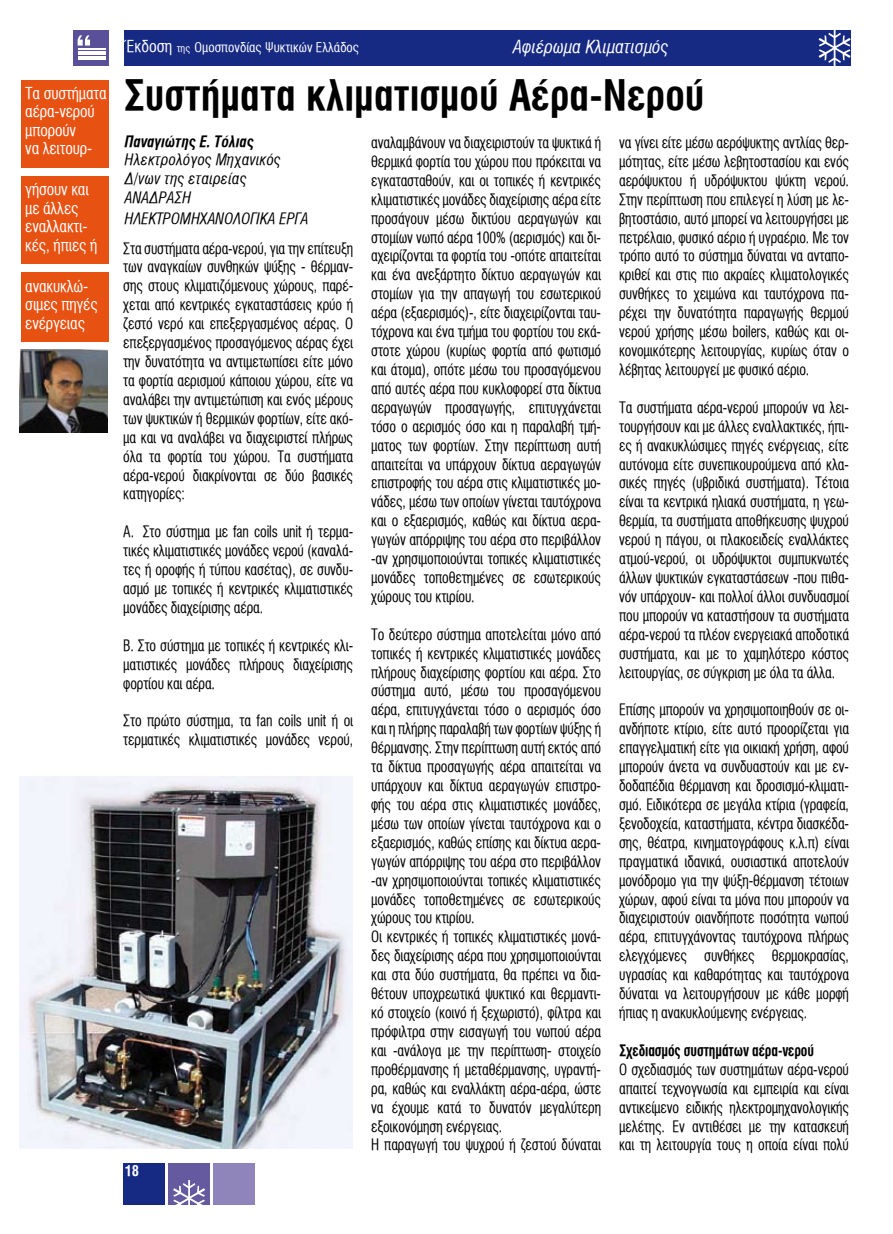
<style>
.page{position:relative;width:893px;height:1234px;background:#fff}
.page>*{position:absolute;margin:0;border:0;box-sizing:border-box;transform-origin:0 0}
.t1{font:42px "UB Helvetica Cond Bold";color:#000}
.t2{font:18px "UB Helvetica Cond Italic";color:#fff}
.t3{font:16.5px/18.6px "UB Helvetica Cond";letter-spacing:-.01em;color:#fff}
.t4{font:15.75px/18.9px "UB Helvetica Cond";letter-spacing:-.01em;color:#000;text-align:justify;scale:.9 1}
.t5{font:15.75px/18.9px "UB Helvetica Cond Italic";letter-spacing:.01em;color:#000}
.t6{font:15.75px "UB Helvetica Cond Bold";letter-spacing:-.01em;color:#000;scale:.9 1}
.t7{font:italic 15.75px "UB Helvetica Cond Bold";color:#000}
.t8{font:15px "UB Helvetica Cond Bold";color:#fff}
.t9{font:13.5px "UB Helvetica Cond";color:#fff}
.s1{font-size:16.5px}
.s2{font-size:10.5px}
</style>
<div class="page">
<div style="left:124px;top:31px;width:726px;height:35px;background:#162983"></div>
<svg style="left:819px;top:30px;width:32px;height:36px"></svg>
<div style="left:124px;top:1162px;width:41px;height:41px;background:#162983"></div>
<div style="left:168px;top:1162px;width:42px;height:41px;background:#655a9f"></div>
<div style="left:213px;top:1162px;width:41px;height:41px;background:#8f85ba"></div>
<svg style="left:173px;top:1180px;width:32px;height:25px"></svg>
<div style="left:21px;top:80px;width:88px;height:87px;background:#e75112"></div>
<div style="left:21px;top:176px;width:88px;height:88px;background:#e75112"></div>
<div style="left:21px;top:272px;width:88px;height:70px;background:#e75112"></div>
<img style="left:20px;top:776px;width:333px;height:372px">
<img style="left:20px;top:350px;width:88px;height:82px">
<div style="left:74px;top:31px;width:35px;height:35px;background:#5a5099"></div>
<svg style="left:78px;top:35px;width:27px;height:25px"></svg>
<p class="t3" style="left:25px;top:84px;width:83px">Τα συστήματα αέρα-νερού μπορούν<br>να λειτουρ-</p>
<p class="t3" style="left:25px;top:180px;width:74px">γήσουν και με άλλες εναλλακτι&shy;κές, ήπιες ή</p>
<p class="t3" style="left:25px;top:276px;width:74px">ανακυκλώ&shy;σιμες πηγές ενέργειας</p>
<p class="t9" style="left:124px;top:40px;width:237px"><span class="s1">Έκδοση</span> <span class="s2">της</span> Ομοσπονδίας Ψυκτικών Ελλάδος</p>
<p class="t2" style="left:513px;top:37px;width:157px">Αφιέρωμα Κλιματισμός</p>
<h1 class="t1" style="left:123px;top:72px;width:583px">Συστήματα κλιματισμού Αέρα-Νερού</h1>
<p class="t7" style="left:125px;top:132px;width:131px">Παναγιώτης Ε. Τόλιας</p>
<p class="t5" style="left:125px;top:151px;width:158px">Ηλεκτρολόγος Μηχανικός<br>Δ/νων της εταιρείας<br>ΑΝΑΔΡΑΣΗ</p>
<p class="t5" style="left:125px;top:209px;width:185px">ΗΛΕΚΤΡΟΜΗΧΑΝΟΛΟΓΙΚΑ ΕΡΓΑ</p>
<p class="t4" style="left:371px;top:133px;width:257px">αναλαμβάνουν να διαχειριστούν τα ψυκτικά ή θερμικά φορτία του χώρου που πρόκειται να εγκατασταθούν, και οι τοπικές ή κεντρικές κλιματιστικές μονάδες διαχείρισης αέρα είτε προσάγουν μέσω δικτύου αεραγωγών και στομίων νωπό αέρα 100% (αερισμός) και δι&shy;αχειρίζονται τα φορτία του -οπότε απαιτείται και ένα ανεξάρτητο δίκτυο αεραγωγών και στομίων για την απαγωγή του εσωτερικού αέρα (εξαερισμός)-, είτε διαχειρίζονται ταυ&shy;τόχρονα και ένα τμήμα του φορτίου του εκά&shy;στοτε χώρου (κυρίως φορτία από φωτισμό και άτομα), οπότε μέσω του προσαγόμενου από αυτές αέρα που κυκλοφορεί στα δίκτυα αεραγωγών προσαγωγής, επιτυγχάνεται τόσο ο αερισμός όσο και η παραλαβή τμή&shy;ματος των φορτίων. Στην περίπτωση αυτή απαιτείται να υπάρχουν δίκτυα αεραγωγών επιστροφής του αέρα στις κλιματιστικές μο&shy;νάδες, μέσω των οποίων γίνεται ταυτόχρονα και ο εξαερισμός, καθώς και δίκτυα αερα&shy;γωγών απόρριψης του αέρα στο περιβάλλον -αν χρησιμοποιούνται τοπικές κλιματιστικές μονάδες τοποθετημένες σε εσωτερικούς χώρους του κτιρίου.</p>
<p class="t4" style="left:371px;top:625px;width:257px;text-align:left">Το δεύτερο σύστημα αποτελείται μόνο από τοπικές ή κεντρικές κλιματιστικές μονάδες πλήρους διαχείρισης φορτίου και αέρα. Στο σύστημα αυτό, μέσω του προσαγόμενου αέρα, επιτυγχάνεται τόσο ο αερισμός όσο και η πλήρης παραλαβή των φορτίων ψύξης ή θέρμανσης. Στην περίπτωση αυτή εκτός από τα δίκτυα προσαγωγής αέρα απαιτείται να υπάρχουν και δίκτυα αεραγωγών επιστρο&shy;φής του αέρα στις κλιματιστικές μονάδες, μέσω των οποίων γίνεται ταυτόχρονα και ο εξαερισμός, καθώς επίσης και δίκτυα αερα&shy;γωγών απόρριψης του αέρα στο περιβάλλον -αν χρησιμοποιούνται τοπικές κλιματιστικές μονάδες τοποθετημένες σε εσωτερικούς χώρους του κτιρίου.<br>Οι κεντρικές ή τοπικές κλιματιστικές μονά&shy;δες διαχείρισης αέρα που χρησιμοποιούνται και στα δύο συστήματα, θα πρέπει να δια&shy;θέτουν υποχρεωτικά ψυκτικό και θερμαντι&shy;κό στοιχείο (κοινό ή ξεχωριστό), φίλτρα και πρόφιλτρα στην εισαγωγή του νωπού αέρα και -ανάλογα με την περίπτωση- στοιχείο προθέρμανσης ή μεταθέρμανσης, υγραντή&shy;ρα, καθώς και εναλλάκτη αέρα-αέρα, ώστε να έχουμε κατά το δυνατόν μεγαλύτερη εξοικονόμηση ενέργειας.<br>Η παραγωγή του ψυχρού ή ζεστού δύναται</p>
<p class="t4" style="left:619px;top:133px;width:257px">να γίνει είτε μέσω αερόψυκτης αντλίας θερ&shy;μότητας, είτε μέσω λεβητοστασίου και ενός αερόψυκτου ή υδρόψυκτου ψύκτη νερού.<br>Στην περίπτωση που επιλεγεί η λύση με λε&shy;βητοστάσιο, αυτό μπορεί να λειτουργήσει με πετρέλαιο, φυσικό αέριο ή υγραέριο. Με τον τρόπο αυτό το σύστημα δύναται να ανταπο&shy;κριθεί και στις πιο ακραίες κλιματολογικές συνθήκες το χειμώνα και ταυτόχρονα πα&shy;ρέχει την δυνατότητα παραγωγής θερμού νερού χρήσης μέσω boilers, καθώς και οι&shy;κονομικότερης λειτουργίας, κυρίως όταν ο λέβητας λειτουργεί με φυσικό αέριο.</p>
<p class="t4" style="left:619px;top:398px;width:257px">Τα συστήματα αέρα-νερού μπορούν να λει&shy;τουργήσουν και με άλλες εναλλακτικές, ήπι&shy;ες ή ανακυκλώσιμες πηγές ενέργειας, είτε αυτόνομα είτε συνεπικουρούμενα από κλα&shy;σικές πηγές (υβριδικά συστήματα). Τέτοια είναι τα κεντρικά ηλιακά συστήματα, η γεω&shy;θερμία, τα συστήματα αποθήκευσης ψυχρού νερού η πάγου, οι πλακοειδείς εναλλάκτες ατμού-νερού, οι υδρόψυκτοι συμπυκνωτές άλλων ψυκτικών εγκαταστάσεων -που πιθα&shy;νόν υπάρχουν- και πολλοί άλλοι συνδυασμοί που μπορούν να καταστήσουν τα συστήματα αέρα-νερού τα πλέον ενεργειακά αποδοτικά συστήματα, και με το χαμηλότερο κόστος λειτουργίας, σε σύγκριση με όλα τα άλλα.</p>
<p class="t4" style="left:619px;top:700px;width:257px">Επίσης μπορούν να χρησιμοποιηθούν σε οι&shy;ανδήποτε κτίριο, είτε αυτό προορίζεται για επαγγελματική είτε για οικιακή χρήση, αφού μπορούν άνετα να συνδυαστούν και με εν&shy;δοδαπέδια θέρμανση και δροσισμό-κλιματι&shy;σμό. Ειδικότερα σε μεγάλα κτίρια (γραφεία, ξενοδοχεία, καταστήματα, κέντρα διασκέδα&shy;σης, θέατρα, κινηματογράφους κ.λ.π) είναι πραγματικά ιδανικά, ουσιαστικά αποτελούν μονόδρομο για την ψύξη-θέρμανση τέτοιων χώρων, αφού είναι τα μόνα που μπορούν να διαχειριστούν οιανδήποτε ποσότητα νωπού αέρα, επιτυγχάνοντας ταυτόχρονα πλήρως ελεγχόμενες συνθήκες θερμοκρασίας, υγρασίας και καθαρότητας και ταυτόχρονα δύναται να λειτουργήσουν με κάθε μορφή ήπιας η ανακυκλούμενης ενέργειας.</p>
<p class="t6" style="left:619px;top:1041px;width:218px">Σχεδιασμός συστημάτων αέρα-νερού</p>
<p class="t4" style="left:619px;top:1059px;width:257px">Ο σχεδιασμός των συστημάτων αέρα-νερού απαιτεί τεχνογνωσία και εμπειρία και είναι αντικείμενο ειδικής ηλεκτρομηχανολογικής μελέτης. Εν αντιθέσει με την κατασκευή και τη λειτουργία τους η οποία είναι πολύ</p>
<p class="t4" style="left:123px;top:239px;width:257px">Στα συστήματα αέρα-νερού, για την επίτευξη των αναγκαίων συνθηκών ψύξης - θέρμαν&shy;σης στους κλιματιζόμενους χώρους, παρέ&shy;χεται από κεντρικές εγκαταστάσεις κρύο ή ζεστό νερό και επεξεργασμένος αέρας. Ο επεξεργασμένος προσαγόμενος αέρας έχει την δυνατότητα να αντιμετωπίσει είτε μόνο τα φορτία αερισμού κάποιου χώρου, είτε να αναλάβει την αντιμετώπιση και ενός μέρους των ψυκτικών ή θερμικών φορτίων, είτε ακό&shy;μα και να αναλάβει να διαχειριστεί πλήρως όλα τα φορτία του χώρου. Τα συστήματα αέρα-νερού διακρίνονται σε δύο βασικές κατηγορίες:</p>
<p class="t4" style="left:123px;top:522px;width:257px">Α. Στο σύστημα με fan coils unit ή τερμα&shy;τικές κλιματιστικές μονάδες νερού (καναλά&shy;τες ή οροφής ή τύπου κασέτας), σε συνδυ&shy;ασμό με τοπικές ή κεντρικές κλιματιστικές μονάδες διαχείρισης αέρα.</p>
<p class="t4" style="left:123px;top:636px;width:257px">Β. Στο σύστημα με τοπικές ή κεντρικές κλι&shy;ματιστικές μονάδες πλήρους διαχείρισης φορτίου και αέρα.</p>
<p class="t4" style="left:123px;top:711px;width:257px">Στο πρώτο σύστημα, τα fan coils unit ή οι τερματικές κλιματιστικές μονάδες νερού,</p>
<p class="t8" style="left:125px;top:1161px;width:16px">18</p>
</div>
